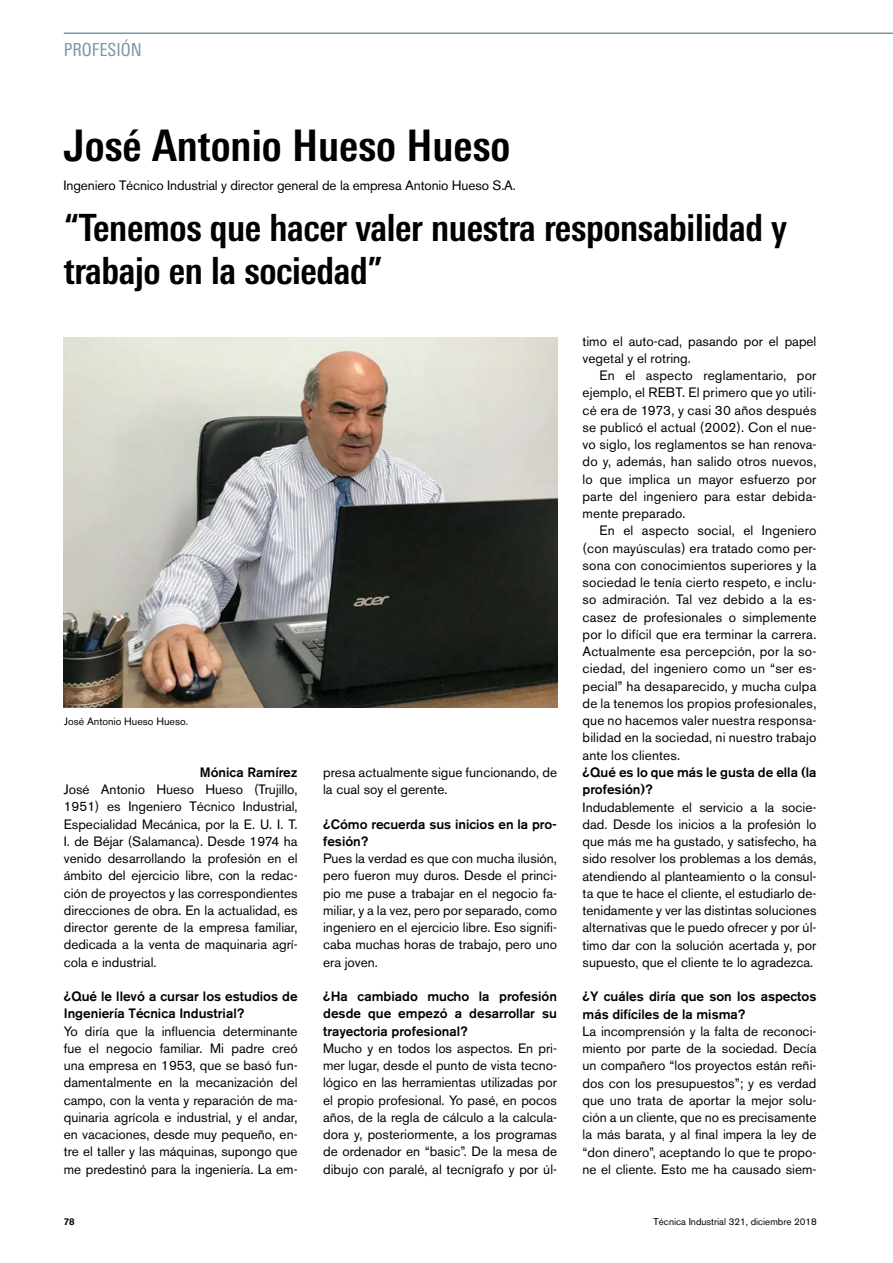
<style>
.page{position:relative;width:893px;height:1263px;background:#fff}
.page>*{position:absolute;margin:0;border:0;box-sizing:border-box;transform-origin:0 0}
.t1{font:700 condensed 43.5px "LT Univers";color:#000}
.t2{font:700 condensed 37.5px/42.8px "LT Univers";letter-spacing:-.01em;color:#000}
.t3{font:condensed 18px "LT Univers";color:#7b97a4}
.t4{font:13.5px/17.2px "Akzidenz Grotesk BE";color:#000;text-align:justify}
.t5{font:500 13.5px/17.2px "Akzidenz Grotesk BE";color:#000}
.t6{font:10.5px "Akzidenz Grotesk BE";color:#000}
.t7{font:9.75px "Akzidenz Grotesk BE";color:#000}
.t8{font:500 9.75px "Akzidenz Grotesk BE";color:#000}
</style>
<div class="page">
<hr style="left:64px;top:33px;width:829px;height:1px;background:#7b97a4">
<img style="left:64px;top:337px;width:493px;height:371px">
<h3 class="t3" style="left:64px;top:39px;width:80px">PROFESIÓN</h3>
<h1 class="t1" style="left:64px;top:120px;width:448px">José Antonio Hueso Hueso</h1>
<p class="t4" style="left:64px;top:177px;width:454px">Ingeniero Técnico Industrial y director general de la empresa Antonio Hueso S.A.</p>
<h2 class="t2" style="left:64px;top:206px;width:725px">“Tenemos que hacer valer nuestra responsabilidad y trabajo en la sociedad”</h2>
<p class="t6" style="left:64px;top:715px;width:126px">José Antonio Hueso Hueso.</p>
<p class="t5" style="left:200px;top:763px;width:99px">Mónica Ramírez</p>
<p class="t4" style="left:64px;top:781px;width:235px">José Antonio Hueso Hueso (Trujillo, 1951) es Ingeniero Técnico Industrial, Especialidad Mecánica, por la E. U. I. T.<br>I. de Béjar (Salamanca). Desde 1974 ha venido desarrollando la profesión en el ámbito del ejercicio libre, con la redac&shy;ción de proyectos y las correspondientes direcciones de obra. En la actualidad, es director gerente de la empresa familiar, dedicada a la venta de maquinaria agrí&shy;cola e industrial.</p>
<p class="t5" style="left:64px;top:988px;width:235px">¿Qué le llevó a cursar los estudios de<br>Ingeniería Técnica Industrial?</p>
<p class="t4" style="left:64px;top:1022px;width:235px">Yo diría que la influencia determinante fue el negocio familiar. Mi padre creó una empresa en 1953, que se basó fun&shy;damentalmente en la mecanización del campo, con la venta y reparación de ma&shy;quinaria agrícola e industrial, y el andar, en vacaciones, desde muy pequeño, en&shy;tre el taller y las máquinas, supongo que me predestinó para la ingeniería. La em-</p>
<p class="t4" style="left:323px;top:763px;width:235px">presa actualmente sigue funcionando, de la cual soy el gerente.</p>
<p class="t5" style="left:323px;top:815px;width:235px">¿Cómo recuerda sus inicios en la pro&shy;fesión?</p>
<p class="t4" style="left:323px;top:850px;width:235px">Pues la verdad es que con mucha ilusión, pero fueron muy duros. Desde el princi&shy;pio me puse a trabajar en el negocio fa&shy;miliar, y a la vez, pero por separado, como ingeniero en el ejercicio libre. Eso signifi&shy;caba muchas horas de trabajo, pero uno era joven.</p>
<p class="t5" style="left:323px;top:988px;width:235px;text-align:justify">¿Ha cambiado mucho la profesión desde que empezó a desarrollar su trayectoria profesional?</p>
<p class="t4" style="left:323px;top:1039px;width:235px">Mucho y en todos los aspectos. En pri&shy;mer lugar, desde el punto de vista tecno&shy;lógico en las herramientas utilizadas por el propio profesional. Yo pasé, en pocos años, de la regla de cálculo a la calcula&shy;dora y, posteriormente, a los programas de ordenador en “basic”. De la mesa de dibujo con paralé, al tecnígrafo y por úl-</p>
<p class="t4" style="left:583px;top:332px;width:235px">timo el auto-cad, pasando por el papel vegetal y el rotring.</p>
<p class="t4" style="left:583px;top:367px;width:235px;text-indent:17px">En el aspecto reglamentario, por ejemplo, el REBT. El primero que yo utili&shy;cé era de 1973, y casi 30 años después se publicó el actual (2002). Con el nue&shy;vo siglo, los reglamentos se han renova&shy;do y, además, han salido otros nuevos, lo que implica un mayor esfuerzo por parte del ingeniero para estar debida&shy;mente preparado.</p>
<p class="t4" style="left:583px;top:522px;width:235px;text-indent:17px">En el aspecto social, el Ingeniero (con mayúsculas) era tratado como per&shy;sona con conocimientos superiores y la sociedad le tenía cierto respeto, e inclu&shy;so admiración. Tal vez debido a la es&shy;casez de profesionales o simplemente por lo difícil que era terminar la carrera.<br>Actualmente esa percepción, por la so&shy;ciedad, del ingeniero como un “ser es&shy;pecial” ha desaparecido, y mucha culpa de la tenemos los propios profesionales, que no hacemos valer nuestra responsa&shy;bilidad en la sociedad, ni nuestro trabajo ante los clientes.</p>
<p class="t5" style="left:583px;top:763px;width:235px">¿Qué es lo que más le gusta de ella (la profesión)?</p>
<p class="t4" style="left:583px;top:798px;width:235px">Indudablemente el servicio a la socie&shy;dad. Desde los inicios a la profesión lo que más me ha gustado, y satisfecho, ha sido resolver los problemas a los demás, atendiendo al planteamiento o la consul&shy;ta que te hace el cliente, el estudiarlo de&shy;tenidamente y ver las distintas soluciones alternativas que le puedo ofrecer y por úl&shy;timo dar con la solución acertada y, por supuesto, que el cliente te lo agradezca.</p>
<p class="t5" style="left:583px;top:988px;width:235px">¿Y cuáles diría que son los aspectos más difíciles de la misma?</p>
<p class="t4" style="left:583px;top:1022px;width:235px">La incomprensión y la falta de reconoci&shy;miento por parte de la sociedad. Decía un compañero “los proyectos están reñi&shy;dos con los presupuestos”; y es verdad que uno trata de aportar la mejor solu&shy;ción a un cliente, que no es precisamente la más barata, y al final impera la ley de “don dinero”, aceptando lo que te propo&shy;ne el cliente. Esto me ha causado siem-</p>
<p class="t8" style="left:64px;top:1216px;width:12px">78</p>
<p class="t7" style="left:654px;top:1216px;width:165px">Técnica Industrial 321, diciembre 2018</p>
</div>
